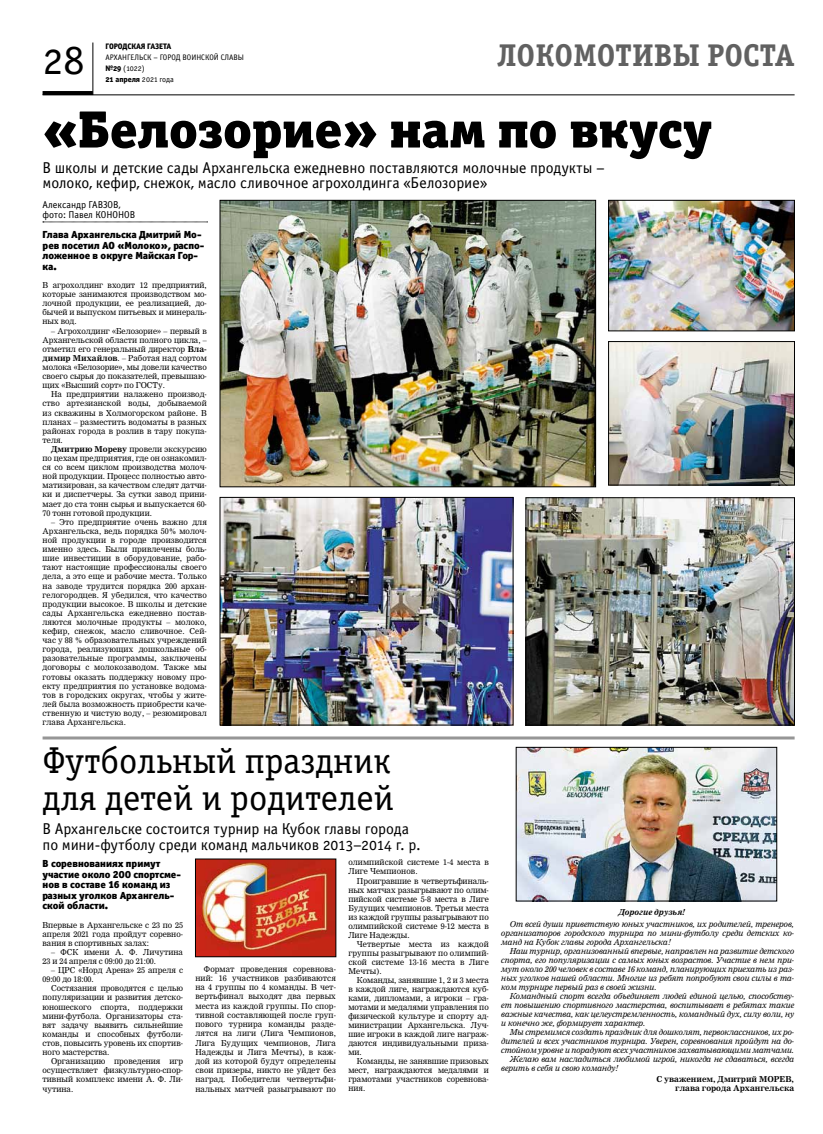
<style>
.page{position:relative;width:823px;height:1134px;background:#fff}
.page>*{position:absolute;margin:0;border:0;box-sizing:border-box;transform-origin:0 0}
.t1{font:52.5px "Officina Serif Black OSC";color:#000}
.t2{font:42px "Officina Serif Book OSC";color:#000}
.t3{font:36.8px/36.8px "Officina Serif Book OSC";color:#000}
.t4{font:31.5px "Officina Serif Bold OSC";color:#616161}
.t5{font:15.8px/15.8px "Officina Sans Book OSC";letter-spacing:-.01em;color:#000}
.t6{font:10.3px/10.6px "Officina Sans Black C";color:#000}
.t7{font:10px/10.6px "Officina Sans Book OSC";color:#000}
.t8{font:8px/9.1px "Nimrod Cyr";color:#000;text-align:justify}
.t9{font:8px/9px "Nimrod Cyr MT Inclined";color:#000;text-align:justify}
.t10{font:700 8px/9px "Nimrod Cyr";color:#000;text-align:right}
.t11{font:8px/11px "Officina Sans Book OSC";color:#000}
.t12{font:8px "Officina Sans Extra Bold OSC";color:#000}
.t13{font:8px "Nimrod Cyr MT Bold Inclined";color:#000}
.s1{font-family:"Officina Sans Extra Bold OSC"}
.s2{font-family:"Officina Sans Book OSC"}
.s3{font-weight:700}
</style>
<div class="page">
<hr style="left:93px;top:43px;width:1px;height:52px;background:#000">
<hr style="left:43px;top:91px;width:50px;height:4px;background:#000">
<hr style="left:43px;top:95px;width:751px;height:1px;background:#000">
<svg style="left:43px;top:222px;width:164px;height:1px"></svg>
<img style="left:222px;top:499px;width:289px;height:224px">
<div style="left:220px;top:497px;width:293px;height:228px;border:1px solid #000"></div>
<img style="left:222px;top:202px;width:371px;height:283px">
<div style="left:220px;top:200px;width:375px;height:287px;border:1px solid #000"></div>
<img style="left:527px;top:500px;width:265px;height:223px">
<div style="left:525px;top:498px;width:269px;height:227px;border:1px solid #000"></div>
<img style="left:610px;top:343px;width:182px;height:140px">
<div style="left:608px;top:341px;width:186px;height:144px;border:1px solid #000"></div>
<img style="left:610px;top:202px;width:182px;height:127px">
<div style="left:608px;top:200px;width:186px;height:131px;border:1px solid #000"></div>
<hr style="left:43px;top:736px;width:751px;height:3px;background:#969696">
<img style="left:197px;top:861px;width:137px;height:94px">
<div style="left:195px;top:859px;width:141px;height:98px;border:1px solid #000"></div>
<img style="left:517px;top:749px;width:257px;height:150px">
<div style="left:515px;top:747px;width:261px;height:154px;border:1px solid #000"></div>
<h2 class="t2" style="left:43px;top:37px;width:43px">28</h2>
<p class="t12" style="left:105px;top:41px;width:67px">Городская газета</p>
<p class="t11" style="left:105px;top:52px;width:140px">Архангельск – город воинской славы <span class="s1">№29</span> (1022)</p>
<p class="t12" style="left:105px;top:74px;width:70px">21 апреля <span class="s2">2021 года</span></p>
<h3 class="t4" style="left:496px;top:37px;width:299px">локомотивы роста</h3>
<h1 class="t1" style="left:43px;top:96px;width:670px">«Белозорие» нам по вкусу</h1>
<h3 class="t5" style="left:43px;top:160px;width:563px">В школы и детские сады Архангельска ежедневно поставляются молочные продукты – молоко, кефир, снежок, масло сливочное агрохолдинга «Белозорие»</h3>
<p class="t7" style="left:43px;top:199px;width:79px">Александр ГАВЗОВ, фото: Павел КОНОНОВ</p>
<p class="t6" style="left:43px;top:229px;width:163px">Глава Архангельска Дмитрий Мо&shy;рев посетил АО «Молоко», распо&shy;ложенное в округе Майская Гор&shy;ка.</p>
<p class="t8" style="left:43px;top:281px;width:166px">В агрохолдинг входит 12 предприятий, которые занимаются производством мо&shy;лочной продукции, ее реализацией, до&shy;бычей и выпуском питьевых и минераль&shy;ных вод.</p>
<p class="t8" style="left:43px;top:326px;width:166px;text-indent:9px">– Агрохолдинг «Белозорие» – первый в Архангельской области полного цикла, – отметил его генеральный директор <span class="s3">Вла&shy;димир Михайлов</span>. – Работая над сортом молока «Белозорие», мы довели качество своего сырья до показателей, превышаю&shy;щих «Высший сорт» по ГОСТу.</p>
<p class="t8" style="left:43px;top:390px;width:166px;text-indent:9px">На предприятии налажено производ&shy;ство артезианской воды, добываемой из скважины в Холмогорском районе. В планах – разместить водоматы в разных районах города в розлив в тару покупа&shy;теля.</p>
<p class="t8" style="left:43px;top:444px;width:166px;text-indent:8px"><span class="s3">Дмитрию Мореву</span> провели экскурсию по цехам предприятия, где он ознакомил&shy;ся со всем циклом производства молоч&shy;ной продукции. Процесс полностью авто&shy;матизирован, за качеством следят датчи&shy;ки и диспетчеры. За сутки завод прини&shy;мает до ста тонн сырья и выпускается 60- 70 тонн готовой продукции.</p>
<p class="t8" style="left:43px;top:517px;width:166px;text-indent:9px">– Это предприятие очень важно для Архангельска, ведь порядка 50% молоч&shy;ной продукции в городе производится именно здесь. Были привлечены боль&shy;шие инвестиции в оборудование, рабо&shy;тают настоящие профессионалы своего дела, а это еще и рабочие места. Только на заводе трудится порядка 200 архан&shy;гелогородцев. Я убедился, что качество продукции высокое. В школы и детские сады Архангельска ежедневно постав&shy;ляются молочные продукты – молоко, кефир, снежок, масло сливочное. Сей&shy;час у 88 % образовательных учреждений города, реализующих дошкольные об&shy;разовательные программы, заключены договоры с молокозаводом. Также мы готовы оказать поддержку новому про&shy;екту предприятия по установке водома&shy;тов в городских округах, чтобы у жите&shy;лей была возможность приобрести каче&shy;ственную и чистую воду, – резюмировал глава Архангельска.</p>
<h3 class="t3" style="left:43px;top:743px;width:352px">Футбольный праздник для детей и родителей</h3>
<h3 class="t5" style="left:43px;top:821px;width:379px">В Архангельске состоится турнир на Кубок главы города по мини-футболу среди команд мальчиков 2013–2014 г. р.</h3>
<p class="t6" style="left:43px;top:858px;width:140px">В соревнованиях примут участие около 200 спортсме&shy;нов в составе 16 команд из разных уголков Архангель&shy;ской области.</p>
<p class="t8" style="left:43px;top:920px;width:142px">Впервые в Архангельске с 23 по 25 апреля 2021 года пройдут соревно&shy;вания в спортивных залах:</p>
<p class="t8" style="left:43px;top:947px;width:142px;text-indent:9px">– ФСК имени А. Ф. Личутина<br>23 и 24 апреля с 09:00 до 21:00.</p>
<p class="t8" style="left:43px;top:966px;width:142px;text-indent:9px">– ЦРС «Норд Арена» 25 апреля с<br>09:00 до 18:00.</p>
<p class="t8" style="left:43px;top:984px;width:142px;text-indent:9px">Состязания проводятся с целью популяризации и развития детско&shy;юношеского спорта, поддержки мини-футбола. Организаторы ста&shy;вят задачу выявить сильнейшие команды и способных футболи&shy;стов, повысить уровень их спортив&shy;ного мастерства.</p>
<p class="t8" style="left:43px;top:1057px;width:142px;text-indent:9px">Организацию проведения игр осуществляет физкультурно-спор&shy;тивный комплекс имени А. Ф. Ли&shy;чутина.</p>
<p class="t8" style="left:195px;top:964px;width:142px;text-indent:9px">Формат проведения соревнова&shy;ний: 16 участников разбиваются на 4 группы по 4 команды. В чет&shy;вертьфинал выходят два первых места из каждой группы. По спор&shy;тивной составляющей после груп&shy;пового турнира команды разде&shy;лятся на лиги (Лига Чемпионов, Лига Будущих чемпионов, Лига Надежды и Лига Мечты), в каж&shy;дой из которой будут определены свои призеры, никто не уйдет без наград. Победители четвертьфи&shy;нальных матчей разыгрывают по</p>
<p class="t8" style="left:348px;top:858px;width:142px">олимпийской системе 1-4 места в<br>Лиге Чемпионов.</p>
<p class="t8" style="left:348px;top:876px;width:142px;text-indent:9px">Проигравшие в четвертьфиналь&shy;ных матчах разыгрывают по олим&shy;пийской системе 5-8 места в Лиге Будущих чемпионов. Третьи места из каждой группы разыгрывают по олимпийской системе 9-12 места в Лиге Надежды.</p>
<p class="t8" style="left:348px;top:939px;width:142px;text-indent:9px">Четвертые места из каждой группы разыгрывают по олимпий&shy;ской системе 13-16 места в Лиге Мечты).</p>
<p class="t8" style="left:348px;top:975px;width:142px;text-indent:9px">Команды, занявшие 1, 2 и 3 места в каждой лиге, награждаются куб&shy;ками, дипломами, а игроки – гра&shy;мотами и медалями управления по физической культуре и спорту ад&shy;министрации Архангельска. Луч&shy;шие игроки в каждой лиге награж&shy;даются индивидуальными приза&shy;ми.</p>
<p class="t8" style="left:348px;top:1057px;width:142px;text-indent:9px">Команды, не занявшие призовых мест, награждаются медалями и грамотами участников соревнова&shy;ния.</p>
<p class="t13" style="left:618px;top:907px;width:69px">Дорогие друзья!</p>
<p class="t9" style="left:501px;top:919px;width:294px;text-indent:9px">От всей души приветствую юных участников, их родителей, тренеров, организаторов городского турнира по мини-футболу среди детских ко&shy;манд на Кубок главы города Архангельска!</p>
<p class="t9" style="left:501px;top:946px;width:294px;text-indent:9px">Наш турнир, организованный впервые, направлен на развитие детского спорта, его популяризации с самых юных возрастов. Участие в нем при&shy;мут около 200 человек в составе 16 команд, планирующих приехать из раз&shy;ных уголков нашей области. Многие из ребят попробуют свои силы в та&shy;ком турнире первый раз в своей жизни.</p>
<p class="t9" style="left:501px;top:991px;width:294px;text-indent:9px">Командный спорт всегда объединяет людей единой целью, способству&shy;ет повышению спортивного мастерства, воспитывает в ребятах такие важные качества, как целеустремленность, командный дух, силу воли, ну и конечно же, формирует характер.</p>
<p class="t9" style="left:509px;top:1027px;width:286px">Мы стремимся создать праздник для дошколят, первоклассников, их ро-</p>
<p class="t9" style="left:501px;top:1036px;width:294px">дителей и всех участников турнира. Уверен, соревнования пройдут на до-</p>
<p class="t9" style="left:501px;top:1045px;width:294px">стойном уровне и порадуют всех участников захватывающими матчами.</p>
<p class="t9" style="left:509px;top:1054px;width:286px">Желаю вам насладиться любимой игрой, никогда не сдаваться, всегда</p>
<p class="t9" style="left:501px;top:1063px;width:118px">верить в себя и свою команду!</p>
<p class="t10" style="left:656px;top:1075px;width:118px">С уважением, Дмитрий Морев</p>
<p class="t10" style="left:674px;top:1075px;width:120px">,<br>глава города Архангельска</p>
</div>
